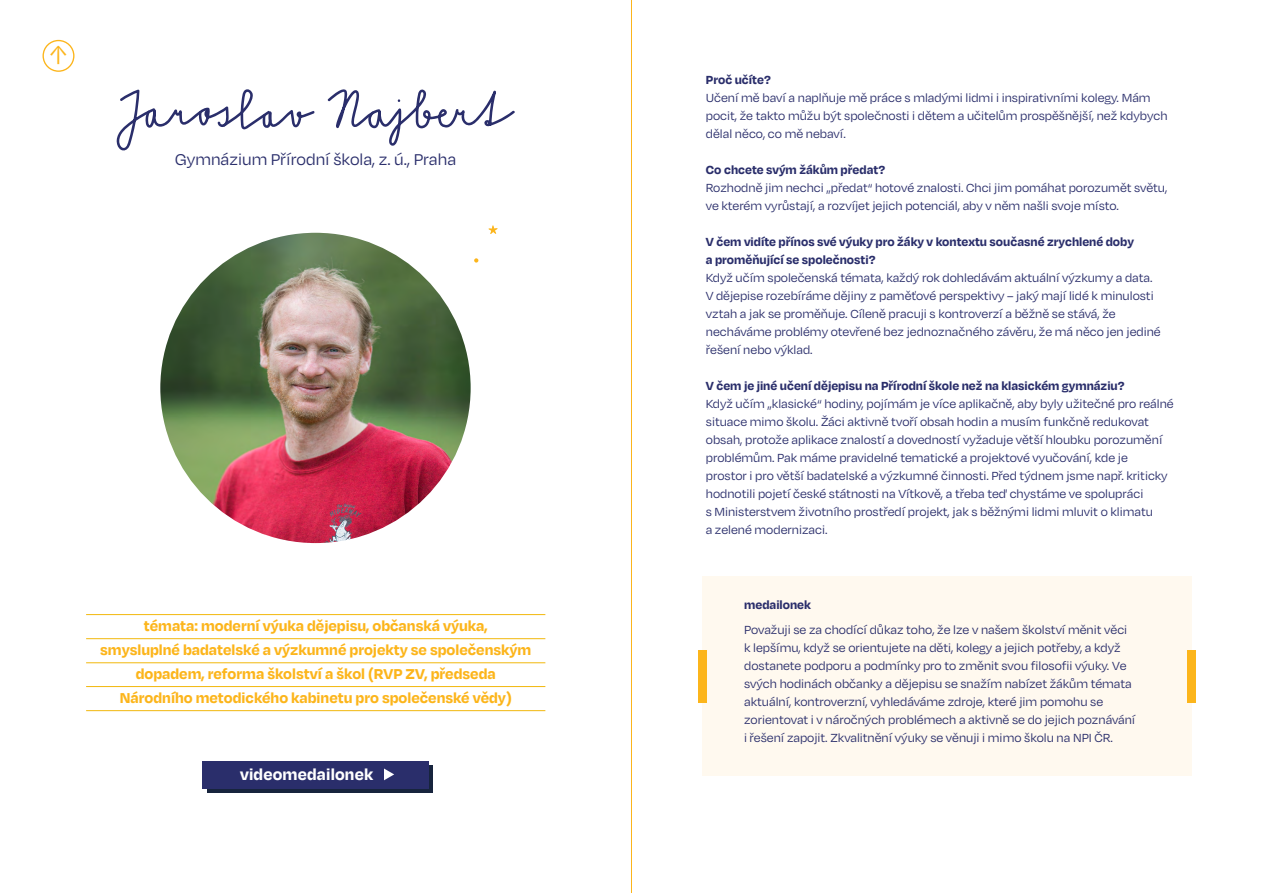
<style>
.page{position:relative;width:1263px;height:893px;background:#fff}
.page>*{position:absolute;margin:0;border:0;box-sizing:border-box;transform-origin:0 0}
.t1{font:26.7px "Degular";color:#fcb51b}
.t2{font:18px "Degular";color:#2a2e6b}
.t3{font:700 18px "Degular";letter-spacing:.01em;color:#fff}
.t4{font:700 16.5px/24px "Degular";color:#fcb51b;text-align:center}
.t5{font:13.5px/18px "Degular";color:#2a2e6b}
.t6{font:700 13.5px/18px "Degular";color:#2a2e6b}
</style>
<div class="page">
<div style="left:207px;top:765px;width:225px;height:28px;background:#17243d"></div>
<div style="left:203px;top:761px;width:226px;height:28px;background:#2a2e6b"></div>
<svg style="left:384px;top:768px;width:10px;height:12px"></svg>
<div style="left:703px;top:576px;width:489px;height:200px;background:#fff9ef"></div>
<img style="left:160px;top:233px;width:311px;height:310px;border-radius:155px">
<div style="left:698px;top:650px;width:9px;height:52px;background:#fcb51b"></div>
<div style="left:1187px;top:650px;width:9px;height:52px;background:#fcb51b"></div>
<svg style="left:116px;top:89px;width:199px;height:62px"></svg>
<svg style="left:327px;top:89px;width:188px;height:57px"></svg>
<svg style="left:488px;top:225px;width:10px;height:9px"></svg>
<svg style="left:474px;top:258px;width:4px;height:5px"></svg>
<hr style="left:86px;top:638px;width:459px;height:1px;background:#f2b80d">
<hr style="left:86px;top:662px;width:459px;height:1px;background:#f2b80d">
<hr style="left:86px;top:686px;width:459px;height:1px;background:#f2b80d">
<hr style="left:86px;top:614px;width:459px;height:1px;background:#f2b80d">
<hr style="left:86px;top:710px;width:459px;height:1px;background:#f2b80d">
<hr style="left:631px;top:0;width:1px;height:893px;background:#fcb51b">
<div style="left:43px;top:40px;width:31px;height:32px;border:1px solid #fcb51b;border-radius:50%"></div>
<h1 class="t1" style="left:49px;top:39px;width:20px">↑</h1>
<h2 class="t2" style="left:175px;top:149px;width:282px">Gymnázium Přírodní škola, z. ú., Praha</h2>
<p class="t4" style="left:100px;top:613px;width:432px">témata: moderní výuka dějepisu, občanská výuka,<br>smysluplné badatelské a výzkumné projekty se společenským dopadem, reforma školství a škol (RVP ZV, předseda Národního metodického kabinetu pro společenské vědy)</p>
<h2 class="t3" style="left:240px;top:762px;width:135px">videomedailonek</h2>
<p class="t6" style="left:706px;top:70px;width:66px">Proč učíte?</p>
<p class="t5" style="left:706px;top:88px;width:463px">Učení mě baví a naplňuje mě práce s mladými lidmi i inspirativními kolegy. Mám pocit, že takto můžu být společnosti i dětem a učitelům prospěšnější, než kdybych dělal něco, co mě nebaví.</p>
<p class="t6" style="left:706px;top:160px;width:181px">Co chcete svým žákům předat?</p>
<p class="t5" style="left:706px;top:178px;width:463px">Rozhodně jim nechci „předat“ hotové znalosti. Chci jim pomáhat porozumět světu, ve kterém vyrůstají, a rozvíjet jejich potenciál, aby v něm našli svoje místo.</p>
<p class="t6" style="left:706px;top:232px;width:430px">V čem vidíte přínos své výuky pro žáky v kontextu současné zrychlené doby a proměňující se společnosti?</p>
<p class="t5" style="left:706px;top:268px;width:456px">Když učím společenská témata, každý rok dohledávám aktuální výzkumy a data.<br>V dějepise rozebíráme dějiny z paměťové perspektivy – jaký mají lidé k minulosti vztah a jak se proměňuje. Cíleně pracuji s kontroverzí a běžně se stává, že necháváme problémy otevřené bez jednoznačného závěru, že má něco jen jediné řešení nebo výklad.</p>
<p class="t6" style="left:706px;top:376px;width:420px">V čem je jiné učení dějepisu na Přírodní škole než na klasickém gymnáziu?</p>
<p class="t5" style="left:706px;top:394px;width:469px">Když učím „klasické“ hodiny, pojímám je více aplikačně, aby byly užitečné pro reálné situace mimo školu. Žáci aktivně tvoří obsah hodin a musím funkčně redukovat obsah, protože aplikace znalostí a dovedností vyžaduje větší hloubku porozumění problémům. Pak máme pravidelné tematické a projektové vyučování, kde je<br>prostor i pro větší badatelské a výzkumné činnosti. Před týdnem jsme např. kriticky hodnotili pojetí české státnosti na Vítkově, a třeba teď chystáme ve spolupráci<br>s Ministerstvem životního prostředí projekt, jak s běžnými lidmi mluvit o klimatu<br>a zelené modernizaci.</p>
<p class="t6" style="left:744px;top:595px;width:68px">medailonek</p>
<p class="t5" style="left:744px;top:620px;width:393px">Považuji se za chodící důkaz toho, že lze v našem školství měnit věci k lepšímu, když se orientujete na děti, kolegy a jejich potřeby, a když dostanete podporu a podmínky pro to změnit svou filosofii výuky. Ve svých hodinách občanky a dějepisu se snažím nabízet žákům témata aktuální, kontroverzní, vyhledáváme zdroje, které jim pomohu se zorientovat i v náročných problémech a aktivně se do jejich poznávání i řešení zapojit. Zkvalitnění výuky se věnuji i mimo školu na NPI ČR.</p>
</div>
